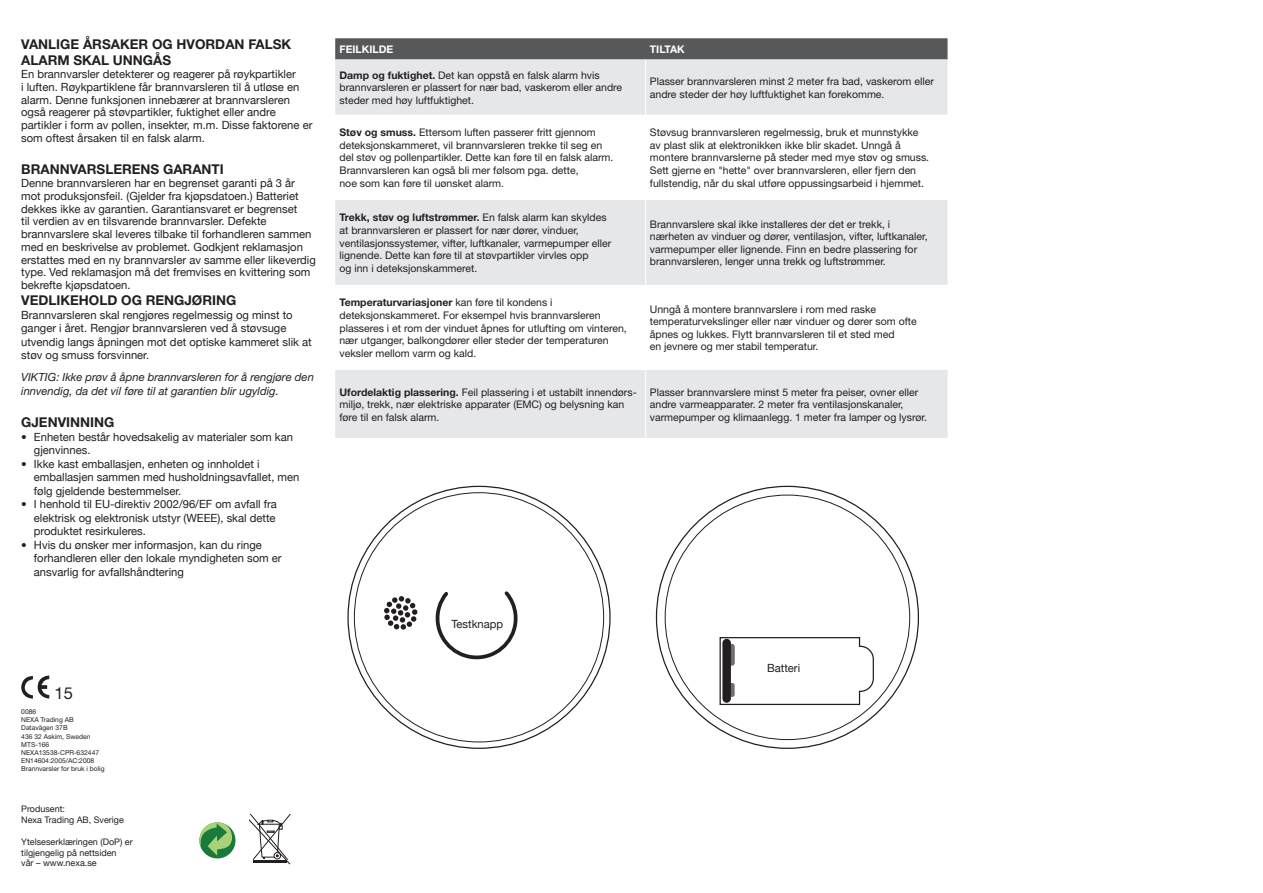
<style>
.page{position:relative;width:1263px;height:893px;background:#fff}
.page>*{position:absolute;margin:0;border:0;box-sizing:border-box;transform-origin:0 0}
.t1{font:16.5px "Helvetica Neue";color:#231f20}
.t2{font:700 13.5px/16.2px "Helvetica Neue";color:#231f20}
.t3{font:11.25px/12.8px "Helvetica Neue";color:#231f20}
.t4{font:italic 11.25px/13.5px "Helvetica Neue";color:#231f20}
.t5{font:10.5px/12.6px "Helvetica Neue";color:#231f20}
.t6{font:700 10.5px "Helvetica Neue";color:#fff}
.t7{font:9px/10.8px "Helvetica Neue";color:#231f20}
.t8{font:6.75px "Helvetica Neue";color:#231f20}
.s1{font-weight:700}
</style>
<div class="page">
<svg style="left:384px;top:596px;width:33px;height:34px"></svg>
<svg style="left:437px;top:591px;width:81px;height:68px"></svg>
<svg style="left:719px;top:637px;width:155px;height:69px"></svg>
<div style="left:728px;top:644px;width:7px;height:22px;background:#6c6d70;border-radius:3px"></div>
<div style="left:728px;top:683px;width:7px;height:14px;background:#6c6d70;border-radius:2px"></div>
<div style="left:722px;top:639px;width:9px;height:64px;background:#231f20;border-radius:4px"></div>
<svg style="left:250px;top:815px;width:40px;height:49px"></svg>
<hr style="left:253px;top:861px;width:34px;height:2px;background:#231f20">
<div style="left:199px;top:822px;width:36px;height:36px;background:#197a3c;border-radius:50%"></div>
<svg style="left:199px;top:822px;width:36px;height:33px"></svg>
<svg style="left:335px;top:38px;width:612px;height:22px;background:#5e5f61"></svg>
<div style="left:335px;top:60px;width:612px;height:55px;background:#e6e7e9"></div>
<div style="left:335px;top:200px;width:612px;height:85px;background:#e6e7e9"></div>
<div style="left:335px;top:370px;width:612px;height:68px;background:#e6e7e9"></div>
<hr style="left:645px;top:60px;width:1px;height:55px;background:#fff">
<hr style="left:645px;top:200px;width:1px;height:85px;background:#fff">
<hr style="left:645px;top:370px;width:1px;height:68px;background:#fff">
<svg style="left:21px;top:675px;width:28px;height:24px"></svg>
<p class="t2" style="left:21px;top:36px;width:272px">VANLIGE ÅRSAKER OG HVORDAN FALSK<br>ALARM SKAL UNNGÅS</p>
<p class="t3" style="left:21px;top:68px;width:293px">En brannvarsler detekterer og reagerer på røykpartikler<br>i luften. Røykpartiklene får brannvarsleren til å utløse en alarm. Denne funksjonen innebærer at brannvarsleren også reagerer på støvpartikler, fuktighet eller andre partikler i form av pollen, insekter, m.m. Disse faktorene er som oftest årsaken til en falsk alarm.</p>
<p class="t2" style="left:21px;top:161px;width:204px">BRANNVARSLERENS GARANTI</p>
<p class="t3" style="left:21px;top:176px;width:296px">Denne brannvarsleren har en begrenset garanti på 3 år mot produksjonsfeil. (Gjelder fra kjøpsdatoen.) Batteriet dekkes ikke av garantien. Garantiansvaret er begrenset<br>til verdien av en tilsvarende brannvarsler. Defekte brannvarslere skal leveres tilbake til forhandleren sammen med en beskrivelse av problemet. Godkjent reklamasjon erstattes med en ny brannvarsler av samme eller likeverdig type. Ved reklamasjon må det fremvises en kvittering som bekrefte kjøpsdatoen.</p>
<p class="t2" style="left:21px;top:292px;width:217px">VEDLIKEHOLD OG RENGJØRING</p>
<p class="t3" style="left:21px;top:308px;width:292px;line-height:13.5px">Brannvarsleren skal rengjøres regelmessig og minst to ganger i året. Rengjør brannvarsleren ved å støvsuge utvendig langs åpningen mot det optiske kammeret slik at støv og smuss forsvinner.</p>
<p class="t4" style="left:21px;top:370px;width:294px">VIKTIG: Ikke prøv å åpne brannvarsleren for å rengjøre den innvendig, da det vil føre til at garantien blir ugyldig.</p>
<p class="t2" style="left:21px;top:414px;width:95px">GJENVINNING</p>
<p class="t3" style="left:34px;top:430px;width:261px;line-height:13.5px;text-indent:-13px">• Enheten består hovedsakelig av materialer som kan gjenvinnes.</p>
<p class="t3" style="left:34px;top:457px;width:267px;line-height:13.5px;text-indent:-13px">• Ikke kast emballasjen, enheten og innholdet i emballasjen sammen med husholdningsavfallet, men følg gjeldende bestemmelser.</p>
<p class="t3" style="left:34px;top:497px;width:244px;line-height:13.5px;text-align:justify;text-indent:-13px">• I henhold til EU-direktiv 2002/96/EF om avfall fra elektrisk og elektronisk utstyr (WEEE), skal dette produktet resirkuleres.</p>
<p class="t3" style="left:34px;top:538px;width:249px;line-height:13.5px;text-indent:-13px">• Hvis du ønsker mer informasjon, kan du ringe forhandleren eller den lokale myndigheten som er ansvarlig for avfallshåndtering</p>
<p class="t1" style="left:55px;top:683px;width:20px">15</p>
<p class="t8" style="left:21px;top:708px;width:17px">0086</p>
<p class="t8" style="left:21px;top:716px;width:54px">NEXA Trading AB</p>
<p class="t8" style="left:21px;top:724px;width:48px">Datavägen 37B</p>
<p class="t8" style="left:21px;top:732px;width:71px">436 32 Askim, Sweden</p>
<p class="t8" style="left:21px;top:740px;width:30px">MTS-166</p>
<p class="t8" style="left:21px;top:748px;width:79px">NEXA13538-CPR-632447</p>
<p class="t8" style="left:21px;top:756px;width:75px">EN14604:2005/AC:2008</p>
<p class="t8" style="left:21px;top:764px;width:85px">Brannvarsler for bruk i bolig</p>
<p class="t7" style="left:21px;top:804px;width:45px">Produsent:</p>
<p class="t7" style="left:21px;top:814px;width:104px">Nexa Trading AB, Sverige</p>
<p class="t7" style="left:21px;top:836px;width:113px">Ytelseserklæringen (DoP) er tilgjengelig på nettsiden<br>vår – www.nexa.se</p>
<p class="t6" style="left:339px;top:43px;width:55px">FEILKILDE</p>
<p class="t6" style="left:650px;top:43px;width:36px">TILTAK</p>
<p class="t5" style="left:339px;top:69px;width:284px"><span class="s1">Damp og fuktighet.</span> Det kan oppstå en falsk alarm hvis brannvarsleren er plassert for nær bad, vaskerom eller andre steder med høy luftfuktighet.</p>
<p class="t5" style="left:650px;top:75px;width:285px">Plasser brannvarsleren minst 2 meter fra bad, vaskerom eller andre steder der høy luftfuktighet kan forekomme.</p>
<p class="t5" style="left:339px;top:126px;width:276px"><span class="s1">Støv og smuss.</span> Ettersom luften passerer fritt gjennom deteksjonskammeret, vil brannvarsleren trekke til seg en del støv og pollenpartikler. Dette kan føre til en falsk alarm.<br>Brannvarsleren kan også bli mer følsom pga. dette,<br>noe som kan føre til uønsket alarm.</p>
<p class="t5" style="left:650px;top:126px;width:281px">Støvsug brannvarsleren regelmessig, bruk et munnstykke av plast slik at elektronikken ikke blir skadet. Unngå å montere brannvarslerne på steder med mye støv og smuss.<br>Sett gjerne en "hette" over brannvarsleren, eller fjern den fullstendig, når du skal utføre oppussingsarbeid i hjemmet.</p>
<p class="t5" style="left:339px;top:211px;width:273px"><span class="s1">Trekk, støv og luftstrømmer.</span> En falsk alarm kan skyldes at brannvarsleren er plassert for nær dører, vinduer, ventilasjonssystemer, vifter, luftkanaler, varmepumper eller lignende. Dette kan føre til at støvpartikler virvles opp<br>og inn i deteksjonskammeret.</p>
<p class="t5" style="left:650px;top:217px;width:279px">Brannvarslere skal ikke installeres der det er trekk, i nærheten av vinduer og dører, ventilasjon, vifter, luftkanaler, varmepumper eller lignende. Finn en bedre plassering for brannvarsleren, lenger unna trekk og luftstrømmer.</p>
<p class="t5" style="left:339px;top:296px;width:289px"><span class="s1">Temperaturvariasjoner</span> kan føre til kondens i deteksjonskammeret. For eksempel hvis brannvarsleren plasseres i et rom der vinduet åpnes for utlufting om vinteren, nær utganger, balkongdører eller steder der temperaturen veksler mellom varm og kald.</p>
<p class="t5" style="left:650px;top:302px;width:268px">Unngå å montere brannvarslere i rom med raske temperaturvekslinger eller nær vinduer og dører som ofte åpnes og lukkes. Flytt brannvarsleren til et sted med<br>en jevnere og mer stabil temperatur.</p>
<p class="t5" style="left:339px;top:385px;width:299px"><span class="s1">Ufordelaktig plassering.</span> Feil plassering i et ustabilt innendørs&shy;miljø, trekk, nær elektriske apparater (EMC) og belysning kan føre til en falsk alarm.</p>
<p class="t5" style="left:650px;top:385px;width:279px">Plasser brannvarslere minst 5 meter fra peiser, ovner eller andre varmeapparater. 2 meter fra ventilasjonskanaler, varmepumper og klimaanlegg. 1 meter fra lamper og lysrør.</p>
<p class="t3" style="left:451px;top:617px;width:53px">Testknapp</p>
<p class="t3" style="left:767px;top:662px;width:35px">Batteri</p>
</div>
